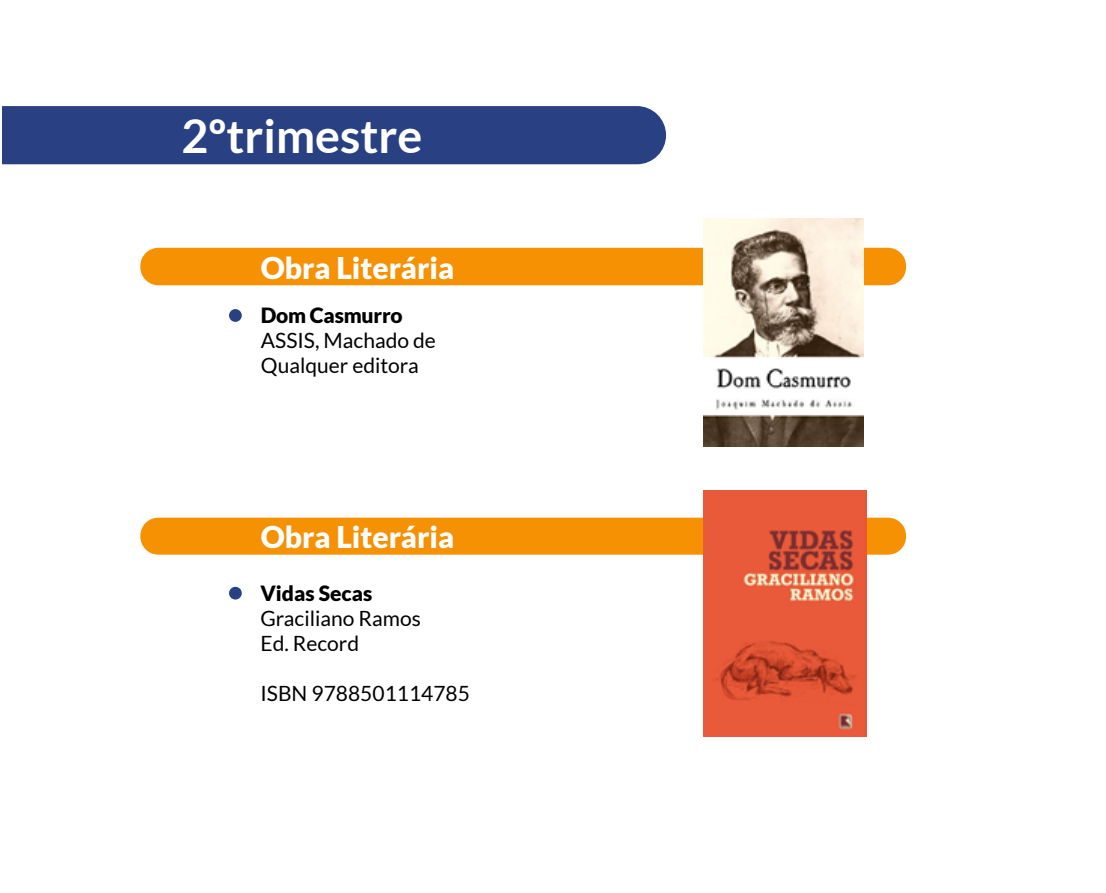
<style>
.page{position:relative;width:1106px;height:893px;background:#fff}
.page>*{position:absolute;margin:0;border:0;box-sizing:border-box;transform-origin:0 0}
.t1{font:700 46.5px "Lato";color:#fff}
.t2{font:900 30px "Lato";color:#fff}
.t3{font:21px/25.2px "Lato";color:#000}
.t4{font:900 21px "Lato";letter-spacing:-.01em;color:#000}
</style>
<div class="page">
<div style="left:140px;top:248px;width:766px;height:37px;background:#f59103;border-radius:18px"></div>
<div style="left:140px;top:518px;width:766px;height:37px;background:#f59103;border-radius:18px"></div>
<div style="left:229px;top:309px;width:13px;height:13px;background:#294082;border-radius:50%"></div>
<div style="left:229px;top:587px;width:13px;height:12px;background:#294082;border-radius:50%"></div>
<div style="left:2px;top:106px;width:664px;height:58px;background:#294082"></div>
<img style="left:703px;top:218px;width:160px;height:228px">
<img style="left:703px;top:491px;width:163px;height:246px">
<h1 class="t1" style="left:181px;top:109px;width:242px">2ºtrimestre</h1>
<h2 class="t2" style="left:261px;top:250px;width:195px">Obra Literária</h2>
<p class="t4" style="left:261px;top:303px;width:143px">Dom Casmurro</p>
<p class="t3" style="left:261px;top:328px;width:176px">ASSIS, Machado de<br>Qualquer editora</p>
<h2 class="t2" style="left:261px;top:520px;width:195px">Obra Literária</h2>
<p class="t4" style="left:260px;top:581px;width:113px">Vidas Secas</p>
<p class="t3" style="left:260px;top:605px;width:162px">Graciliano Ramos<br>Ed. Record</p>
<p class="t3" style="left:260px;top:681px;width:211px">ISBN 9788501114785</p>
</div>
